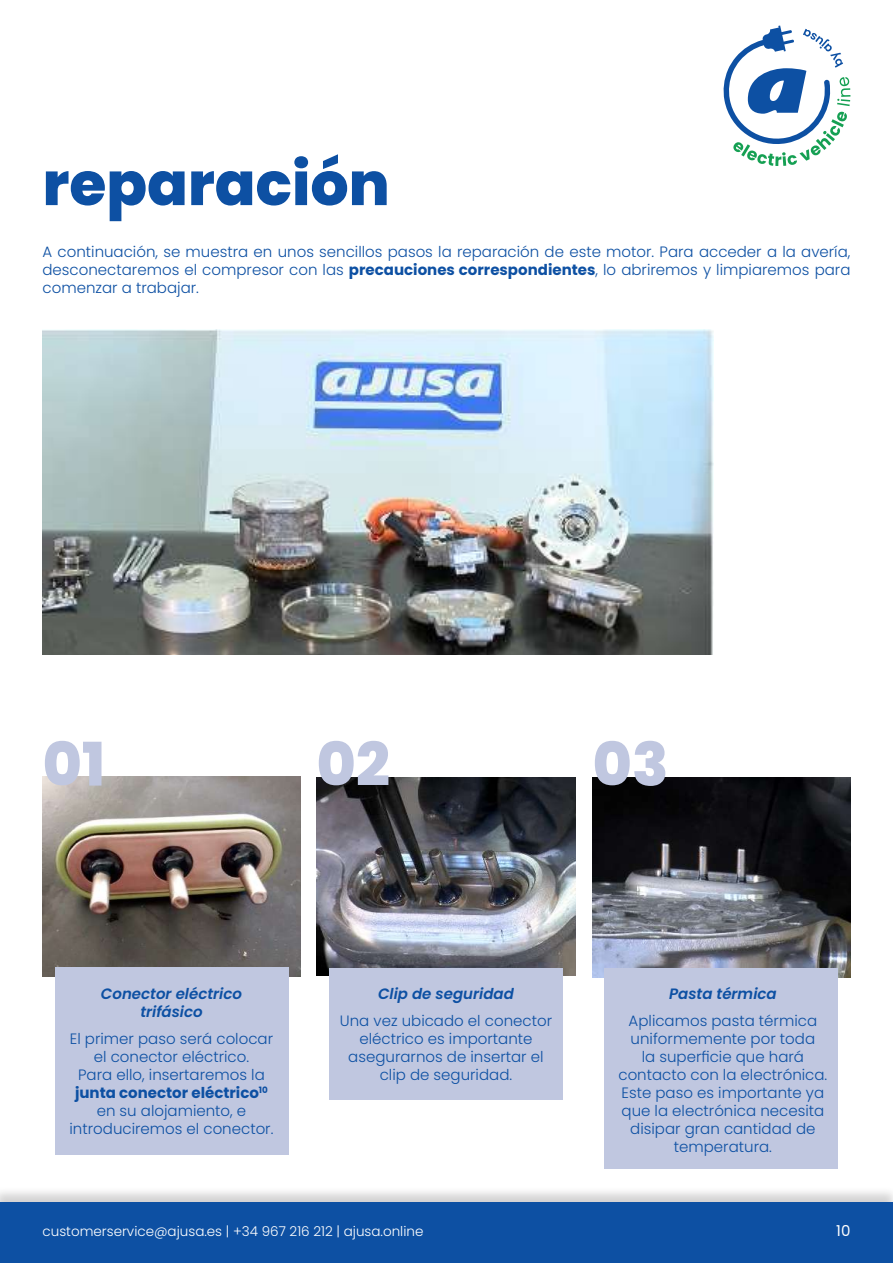
<style>
.page{position:relative;width:893px;height:1263px;background:#fff}
.page>*{position:absolute;margin:0;border:0;box-sizing:border-box;transform-origin:0 0}
.t1{font:800 60px "Poppins";color:#0d50a3}
.t2{font:800 60px "Poppins";color:#c0c7e0}
.t3{font:300 15px/18px "Poppins";color:#0d50a3;text-align:center}
.t4{font:italic 600 15px/18px "Poppins";color:#0d50a3;text-align:center}
.t5{font:15px "Poppins";color:#fff}
.t6{font:300 13.5px "Poppins";color:#fff}
.s1{font-weight:700}
</style>
<div class="page">
<div style="left:0;top:1186px;width:893px;height:77px;background:#231f20;opacity:.2"></div>
<div style="left:0;top:1203px;width:893px;height:60px;background:#0d50a3"></div>
<svg style="left:723px;top:26px;width:127px;height:140px"></svg>
<img style="left:43px;top:329px;width:670px;height:326px">
<img style="left:592px;top:777px;width:258px;height:201px">
<img style="left:316px;top:777px;width:259px;height:198px">
<img style="left:43px;top:776px;width:257px;height:201px">
<div style="left:55px;top:968px;width:233px;height:187px;background:#c0c7e0"></div>
<div style="left:329px;top:968px;width:234px;height:131px;background:#c0c7e0"></div>
<div style="left:604px;top:968px;width:234px;height:201px;background:#c0c7e0"></div>
<h1 class="t1" style="left:43px;top:149px;width:349px">reparación</h1>
<p class="t3" style="left:43px;top:243px;width:809px;text-align:justify">A continuación, se muestra en unos sencillos pasos la reparación de este motor. Para acceder a la avería, desconectaremos el compresor con las <span class="s1">precauciones correspondientes</span>, lo abriremos y limpiaremos para comenzar a trabajar.</p>
<h1 class="t2" style="left:43px;top:730px;width:64px">01</h1>
<h1 class="t2" style="left:316px;top:730px;width:75px">02</h1>
<h1 class="t2" style="left:592px;top:730px;width:78px">03</h1>
<p class="t4" style="left:101px;top:985px;width:143px">Conector eléctrico trifásico</p>
<p class="t3" style="left:70px;top:1029px;width:205px">El primer paso será colocar el conector eléctrico.<br>Para ello, insertaremos la <span class="s1">junta conector eléctrico</span><sup>10 </sup>en su alojamiento, e introduciremos el conector.</p>
<p class="t4" style="left:378px;top:985px;width:137px">Clip de seguridad</p>
<p class="t3" style="left:340px;top:1011px;width:214px">Una vez ubicado el conector eléctrico es importante asegurarnos de insertar el clip de seguridad.</p>
<p class="t4" style="left:669px;top:985px;width:109px">Pasta térmica</p>
<p class="t3" style="left:618px;top:1011px;width:210px">Aplicamos pasta térmica uniformemente por toda<br>la superficie que hará contacto con la electrónica.<br>Este paso es importante ya que la electrónica necesita disipar gran cantidad de temperatura.</p>
<p class="t6" style="left:43px;top:1223px;width:382px">customerservice@ajusa.es | +34 967 216 212 | ajusa.online</p>
<p class="t5" style="left:836px;top:1222px;width:16px">10</p>
</div>
